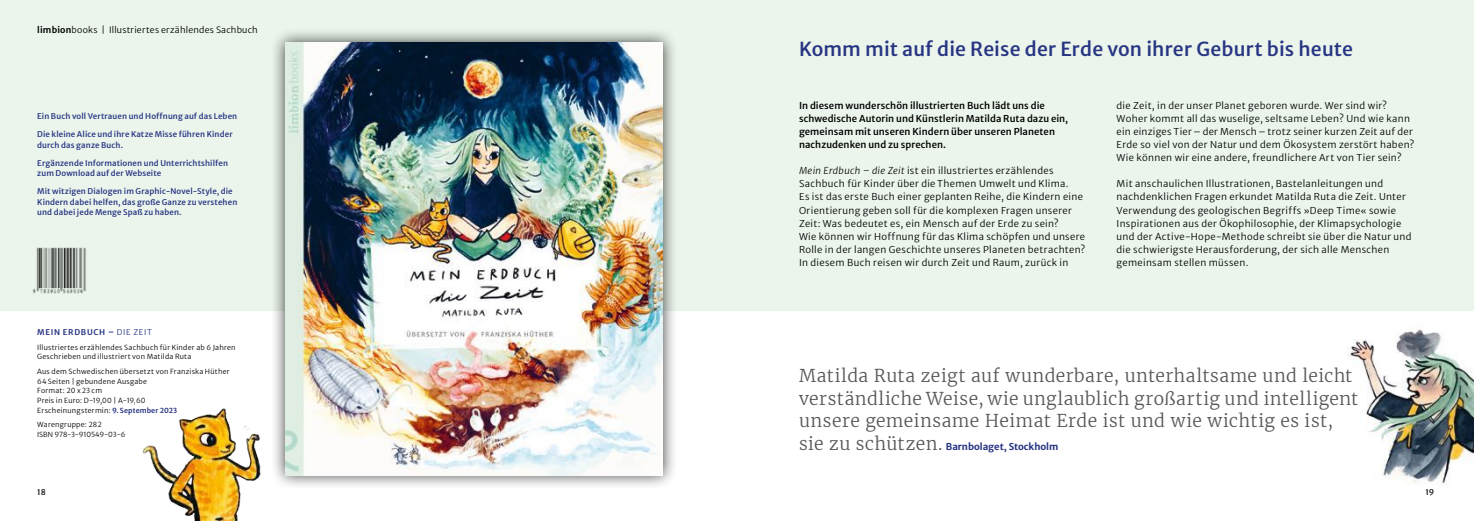
<style>
.page{position:relative;width:1474px;height:521px;background:#fff}
.page>*{position:absolute;margin:0;border:0;box-sizing:border-box;transform-origin:0 0}
.t1{font:500 19.25px "Merriweather Sans";letter-spacing:.005em;color:#283583}
.t2{font:300 17.5px/22.8px "Merriweather";letter-spacing:.03em;color:#575756}
.t3{font:9.45px/13.1px "Merriweather Sans";letter-spacing:.035em;color:#000}
.t4{font:500 9.45px/13.1px "Merriweather Sans";letter-spacing:.005em;color:#000}
.t5{font:700 9.45px "Merriweather Sans";color:#283583}
.t6{font:8.75px "Merriweather Sans";letter-spacing:.025em;color:#000}
.t7{font:500 7.88px/10.5px "Merriweather Sans";letter-spacing:.015em;color:#283583}
.t8{font:600 7.88px "Merriweather Sans";letter-spacing:.09em;color:#283583}
.t9{font:7.88px "Merriweather Sans";color:#000}
.t10{font:7px/9.6px "Merriweather Sans";letter-spacing:.03em;color:#000}
.t11{font:7px/9.6px "Merriweather Sans";letter-spacing:.01em;color:#000}
.s1{font-weight:600}
.s2{font-weight:400}
.s3{font-weight:600;color:#283583}
.s4{font-style:italic}
.s5{font-family:"Merriweather";font-weight:300;font-size:8.75px}
.s6{font-family:"Merriweather";font-weight:300;font-size:17.5px;color:#575756}
</style>
<div class="page">
<div style="left:0;top:0;width:1473px;height:310px;background:#ebf5ec"></div>
<div style="left:270px;top:27px;width:407px;height:463px;background:#000;opacity:.75"></div>
<img style="left:285px;top:42px;width:377px;height:433px">
<img style="left:1347px;top:329px;width:126px;height:157px">
<img style="left:142px;top:398px;width:129px;height:123px">
<img style="left:32px;top:247px;width:54px;height:47px">
<p class="t6" style="left:37px;top:23px;width:222px"><span class="s1">limbion</span>books | Illustriertes erzählendes Sachbuch</p>
<p class="t7" style="left:37px;top:110px;width:201px">Ein Buch voll Vertrauen und Hoffnung auf das Leben</p>
<p class="t7" style="left:37px;top:128px;width:197px">Die kleine Alice und ihre Katze Misse führen Kinder durch das ganze Buch.</p>
<p class="t7" style="left:37px;top:157px;width:192px">Ergänzende Informationen und Unterrichtshilfen zum Download auf der Webseite</p>
<p class="t7" style="left:37px;top:185px;width:202px">Mit witzigen Dialogen im Graphic-Novel-Style, die<br>Kindern dabei helfen, das große Ganze zu verstehen und dabei jede Menge Spaß zu haben.</p>
<p class="t8" style="left:37px;top:325px;width:116px">MEIN ERDBUCH – <span class="s2">DIE ZEIT</span></p>
<p class="t10" style="left:37px;top:342px;width:200px">Illustriertes erzählendes Sachbuch für Kinder ab 6 Jahren<br>Geschrieben und illustriert von Matilda Ruta</p>
<p class="t10" style="left:37px;top:366px;width:194px">Aus dem Schwedischen übersetzt von Franziska Hüther 64 Seiten | gebundene Ausgabe<br>Format: 20 x 23 cm<br>Preis in Euro: D-19,00 | A-19,60<br>Erscheinungstermin: <span class="s3">9. September 2023</span></p>
<p class="t11" style="left:37px;top:419px;width:90px">Warengruppe: 282<br>ISBN 978-3-910549-03-6</p>
<h1 class="t1" style="left:799px;top:32px;width:555px">Komm mit auf die Reise der Erde von ihrer Geburt bis heute</h1>
<p class="t4" style="left:799px;top:97px;width:271px">In diesem wunderschön illustrierten Buch lädt uns die schwedische Autorin und Künstlerin Matilda Ruta dazu ein, gemeinsam mit unseren Kindern über unseren Planeten nachzudenken und zu sprechen.</p>
<p class="t3" style="left:799px;top:163px;width:288px"><span class="s4">Mein Erdbuch – die Zeit</span> ist ein illustriertes erzählendes Sachbuch für Kinder über die Themen Umwelt und Klima.<br>Es ist das erste Buch einer geplanten Reihe, die Kindern eine Orientierung geben soll für die komplexen Fragen unserer Zeit: Was bedeutet es, ein Mensch auf der Erde zu sein?<br>Wie können wir Hoffnung für das Klima schöpfen und unsere Rolle in der langen Geschichte unseres Planeten betrachten?<br>In diesem Buch reisen wir durch Zeit und Raum, zurück in</p>
<p class="t3" style="left:1116px;top:97px;width:299px">die Zeit, in der unser Planet geboren wurde. Wer sind wir?<br>Woher kommt all das wuselige, seltsame Leben? Und wie kann ein einziges Tier – der Mensch – trotz seiner kurzen Zeit auf der Erde so viel von der Natur und dem Ökosystem zerstört haben?<br>Wie können wir eine andere, freundlichere Art von Tier sein?</p>
<p class="t3" style="left:1116px;top:176px;width:296px">Mit anschaulichen Illustrationen, Bastelanleitungen und nachdenklichen Fragen erkundet Matilda Ruta die Zeit. Unter Verwendung des geologischen Begriffs <span class="s5">»</span>Deep Time<span class="s5">«</span> sowie Inspirationen aus der Ökophilosophie, der Klimapsychologie und der Active-Hope-Methode schreibt sie über die Natur und die schwierigste Herausforderung, der sich alle Menschen gemeinsam stellen müssen.</p>
<h2 class="t2" style="left:799px;top:364px;width:561px">Matilda Ruta zeigt auf wunderbare, unterhaltsame und leicht verständliche Weise, wie unglaublich großartig und intelligent unsere gemeinsame Heimat Erde ist und wie wichtig es ist,</h2>
<p class="t5" style="left:799px;top:439px;width:261px"><span class="s6">sie zu schützen.</span> Barnbolaget, Stockholm</p>
<p class="t9" style="left:37px;top:485px;width:10px">18</p>
<p class="t9" style="left:1425px;top:485px;width:10px">19</p>
</div>
